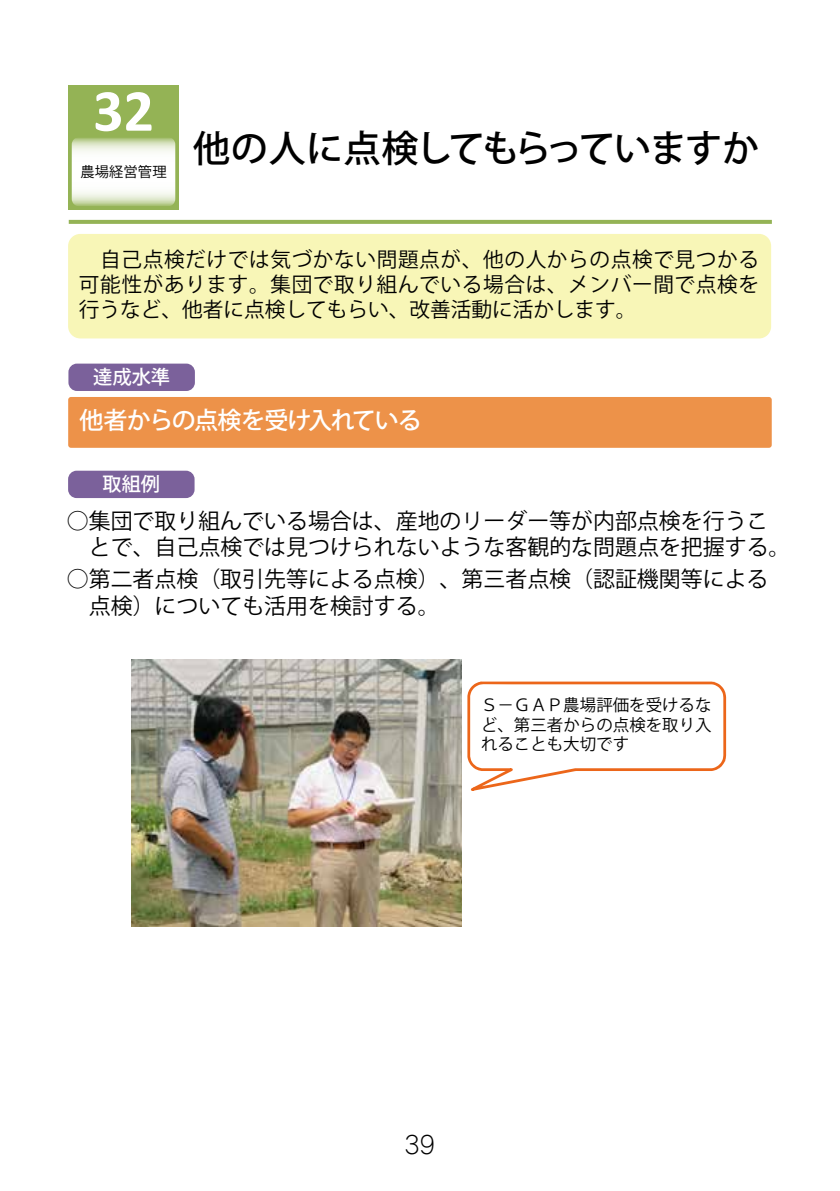
<style>
.page{position:relative;width:840px;height:1191px;background:#fff}
.page>*{position:absolute;margin:0;border:0;box-sizing:border-box;transform-origin:0 0}
.t1{font:700 60px "Calibri";color:#fff}
.t2{font:500 37px "Koz Go Pro";letter-spacing:-.04em;color:#000}
.t3{font:500 24px "Koz Go Pro";letter-spacing:-.045em;color:#fff}
.t4{font:300 24px "Jun 101 Pro";color:#000}
.t5{font:22px/26.2px "Koz Go Pro";color:#000}
.t6{font:20.6px/24.8px "Koz Go Pro";color:#000;text-align:justify}
.t7{font:500 19.2px "Koz Go Pro";color:#fff}
.t8{font:16.4px/19.8px "Koz Go Pro";color:#000;text-align:justify}
.t9{font:14.2px "Koz Go Pro";letter-spacing:.005em;color:#000}
</style>
<div class="page">
<div style="left:68px;top:397px;width:703px;height:51px;background:#ed9249;border-radius:3px"></div>
<div style="left:68px;top:234px;width:702px;height:104px;background:#f8f6b7;border-radius:12px"></div>
<div style="left:68px;top:471px;width:126px;height:27px;background:#7b619b;border-radius:9px"></div>
<div style="left:68px;top:363px;width:127px;height:28px;background:#7b619b;border-radius:9px"></div>
<img style="left:131px;top:659px;width:329px;height:267px">
<svg style="left:467px;top:681px;width:258px;height:110px"></svg>
<div style="left:68px;top:85px;width:111px;height:125px;background:#94b355"></div>
<svg style="left:72px;top:138px;width:103px;height:68px;background:#eef3e5"></svg>
<svg style="left:69px;top:220px;width:702px;height:4px;background:#97b55a"></svg>
<h1 class="t1" style="left:93px;top:68px;width:62px">32</h1>
<p class="t9" style="left:80px;top:163px;width:88px">農場経営管理</p>
<h2 class="t2" style="left:193px;top:124px;width:567px">他の人に点検してもらっていますか</h2>
<p class="t6" style="left:79px;top:248px;width:681px">　自己点検だけでは気づかない問題点が、他の人からの点検で見つかる可能性があります。集団で取り組んでいる場合は、メンバー間で点検を行うなど、他者に点検してもらい、改善活動に活かします。</p>
<p class="t7" style="left:93px;top:365px;width:78px">達成水準</p>
<p class="t3" style="left:80px;top:405px;width:343px">他者からの点検を受け入れている</p>
<p class="t7" style="left:102px;top:472px;width:59px">取組例</p>
<p class="t5" style="left:89px;top:508px;width:702px;text-indent:-22px">○集団で取り組んでいる場合は、産地のリーダー等が内部点検を行うことで、自己点検では見つけられないような客観的な問題点を把握する。</p>
<p class="t5" style="left:89px;top:567px;width:680px;text-indent:-22px">○第二者点検（取引先等による点検）、第三者点検（認証機関等による点検）についても活用を検討する。</p>
<p class="t8" style="left:481px;top:695px;width:232px">Ｓ－ＧＡＰ農場評価を受けるなど、第三者からの点検を取り入れることも大切です</p>
<p class="t4" style="left:404px;top:1125px;width:32px">39</p>
</div>
